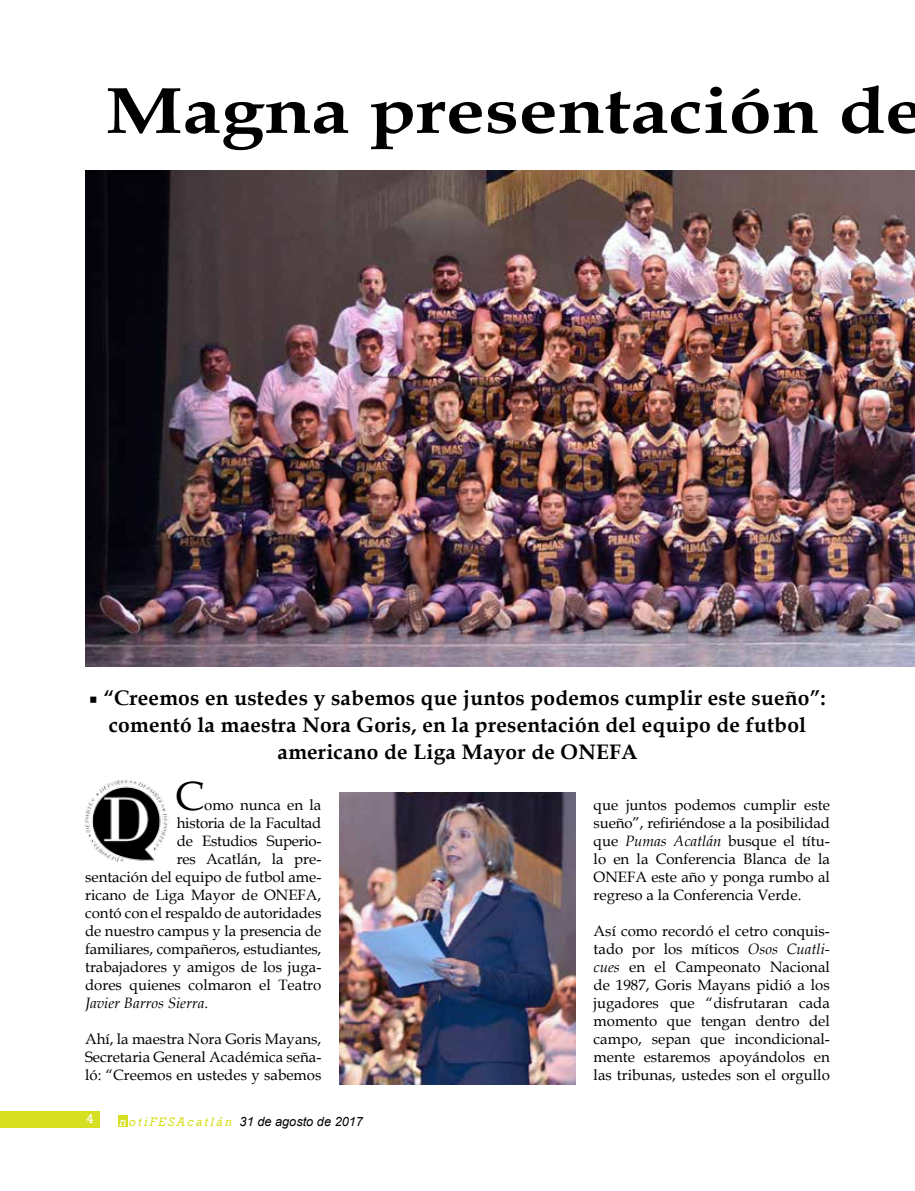
<style>
.page{position:relative;width:915px;height:1191px;background:#fff}
.page>*{position:absolute;margin:0;border:0;box-sizing:border-box;transform-origin:0 0}
.t1{font:700 65.4px "Book Antiqua";color:#000;scale:1.18 1}
.t2{font:40.8px "Book Antiqua";color:#000}
.t3{font:700 21px/27px "Book Antiqua";letter-spacing:.01em;color:#000;text-align:center}
.t4{font:15px/18px "Book Antiqua";color:#000;text-align:justify}
.t5{font:15px "Book Antiqua";letter-spacing:-.02em;color:#000}
.t6{font:italic 15px "Book Antiqua";color:#000}
.t7{font:13.5px "Rockwell";color:#fff}
.t8{font:italic 12.75px "Arial";color:#000}
.s1{font-family:"Minion Pro";font-weight:400}
.s2{font-style:italic}
.s3{font-style:normal}
.s4{font-family:"Rockwell";color:#fff}
.s5{font-family:"Rockwell";color:#d7df23}
</style>
<div class="page">
<div style="left:0;top:1110px;width:100px;height:17px;background:#d7df23"></div>
<div style="left:118px;top:1115px;width:10px;height:12px;background:#d7df23"></div>
<img style="left:84px;top:780px;width:84px;height:82px">
<img style="left:85px;top:170px;width:829px;height:496px">
<img style="left:339px;top:792px;width:236px;height:292px">
<h1 class="t1" style="left:105px;top:66px;width:694px">Magna presentación de</h1>
<h3 class="t3" style="left:89px;top:684px;width:737px"><span class="s1">■</span> “Creemos en ustedes y sabemos que juntos podemos cumplir este sueño”: comentó la maestra Nora Goris, en la presentación del equipo de futbol americano de Liga Mayor de ONEFA</h3>
<p class="t4" style="left:593px;top:796px;width:238px">que juntos podemos cumplir este sueño”, refiriéndose a la posibilidad que <span class="s2">Pumas Acatlán</span> busque el títu&shy;lo en la Conferencia Blanca de la ONEFA este año y ponga rumbo al regreso a la Conferencia Verde.</p>
<p class="t4" style="left:593px;top:922px;width:238px">Así como recordó el cetro conquis&shy;tado por los míticos <span class="s2">Osos Cuatli&shy;cues</span> en el Campeonato Nacional de 1987, Goris Mayans pidió a los jugadores que “disfrutaran cada momento que tengan dentro del campo, sepan que incondicional&shy;mente estaremos apoyándolos en las tribunas, ustedes son el orgullo</p>
<h2 class="t2" style="left:175px;top:768px;width:30px">C</h2>
<p class="t4" style="left:204px;top:796px;width:119px">omo nunca en la</p>
<p class="t5" style="left:177px;top:812px;width:146px">historia de la Facultad</p>
<p class="t5" style="left:177px;top:830px;width:146px">de Estudios Superio-</p>
<p class="t4" style="left:177px;top:850px;width:146px">res Acatlán, la pre-</p>
<p class="t4" style="left:85px;top:868px;width:238px">sentación del equipo de futbol ame-</p>
<p class="t4" style="left:85px;top:886px;width:238px">ricano de Liga Mayor de ONEFA,</p>
<p class="t4" style="left:85px;top:904px;width:238px">contó con el respaldo de autoridades</p>
<p class="t4" style="left:85px;top:922px;width:238px">de nuestro campus y la presencia de</p>
<p class="t4" style="left:85px;top:940px;width:238px">familiares, compañeros, estudiantes,</p>
<p class="t4" style="left:85px;top:958px;width:238px">trabajadores y amigos de los juga-</p>
<p class="t4" style="left:85px;top:976px;width:238px">dores quienes colmaron el Teatro</p>
<p class="t6" style="left:85px;top:992px;width:124px">Javier Barros Sierra<span class="s3">.</span></p>
<p class="t4" style="left:85px;top:1030px;width:238px">Ahí, la maestra Nora Goris Mayans, Secretaria General Académica seña&shy;ló: “Creemos en ustedes y sabemos</p>
<p class="t7" style="left:87px;top:1111px;width:9px">4</p>
<p class="t8" style="left:119px;top:1113px;width:245px"><span class="s4">n</span><span class="s5">otiFESAcatlán</span> 31 de agosto de 2017</p>
</div>
